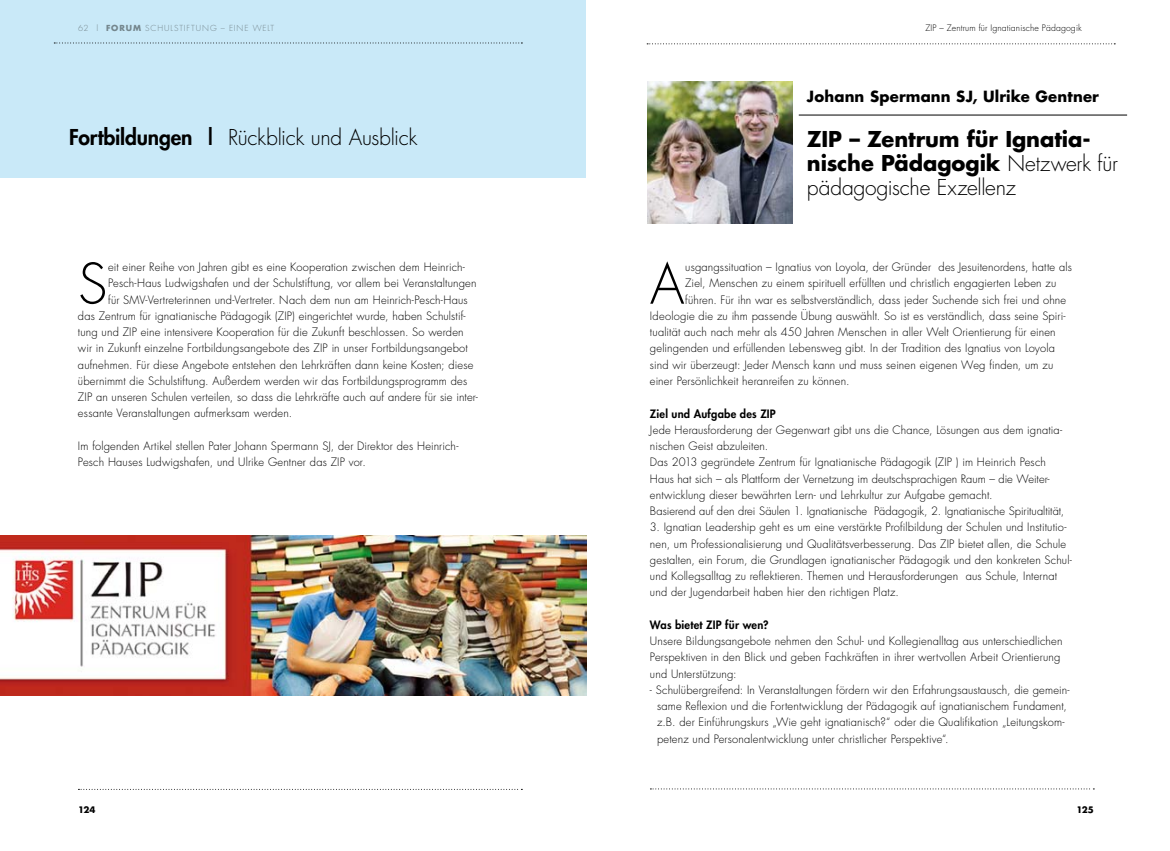
<style>
.page{position:relative;width:1170px;height:851px;background:#fff}
.page>*{position:absolute;margin:0;border:0;box-sizing:border-box;transform-origin:0 0}
.t1{font:300 54.38px "Futura";color:#000}
.t2{font:700 21.25px/23.8px "Futura";letter-spacing:-.005em;color:#000}
.t3{font:300 21.25px "Futura";letter-spacing:-.01em;color:#000}
.t4{font:700 15px "Futura";letter-spacing:.01em;color:#000}
.t5{font:300 11.25px/16.2px "Futura";letter-spacing:.015em;color:#000}
.t6{font:800 11.25px "Futura";letter-spacing:.015em;color:#000}
.t7{font:300 8.75px "Futura";letter-spacing:.015em;color:#000}
.t8{font:700 8.75px "Futura";letter-spacing:-.035em;color:#000}
.t9{font:300 8.12px "Futura";letter-spacing:.115em;color:#949392}
.s1{font-weight:700}
.s2{font-weight:800}
.s3{font-weight:300}
</style>
<div class="page">
<svg style="left:647px;top:43px;width:468px;height:1px"></svg>
<svg style="left:78px;top:788px;width:444px;height:1px"></svg>
<svg style="left:650px;top:788px;width:444px;height:1px"></svg>
<img style="left:0;top:535px;width:586px;height:160px">
<div style="left:0;top:0;width:585px;height:177px;background:#c9e9f8"></div>
<img style="left:647px;top:81px;width:145px;height:142px">
<hr style="left:798px;top:115px;width:328px;height:1px;background:#000">
<p class="t9" style="left:78px;top:23px;width:198px">62 | <span class="s1">Forum</span> Schulstiftung – eine welt</p>
<p class="t7" style="left:925px;top:22px;width:158px">ZI P – Zentrum für Ignatianische Pädagogik</p>
<h2 class="t3" style="left:69px;top:124px;width:349px"><span class="s2">Fortbildungen |</span> Rückblick und Ausblick</h2>
<h3 class="t4" style="left:807px;top:86px;width:293px">Johann Spermann SJ, Ulrike Gentner</h3>
<h2 class="t2" style="left:807px;top:127px;width:312px">ZIP – Zentrum für Ignatia&shy;nische Pädagogik <span class="s3">N etzwerk für pädagogische Exzellenz</span></h2>
<h1 class="t1" style="left:78px;top:249px;width:31px">S</h1>
<p class="t5" style="left:108px;top:259px;width:358px">eit einer Reihe von Jahren gibt es eine Kooperation zwischen dem Heinrich-</p>
<p class="t5" style="left:108px;top:275px;width:370px">Pesch-Haus Ludwigshafen und der Schulstiftung, vor allem bei Veranstaltungen</p>
<p class="t5" style="left:108px;top:291px;width:361px">für SMV-Vertreterinnen und-Vertreter. Nach dem nun am Heinrich-Pesch-Haus</p>
<p class="t5" style="left:78px;top:308px;width:389px">das Zentrum für ignatianische Pädagogik (ZI P) eingerichtet wurde, haben Schulstif-</p>
<p class="t5" style="left:78px;top:324px;width:387px">tung und ZI P eine intensivere Kooperation für die Zukunft beschlossen. So werden</p>
<p class="t5" style="left:78px;top:340px;width:391px">wir in Zukunft einzelne Fortbildungsangebote des ZI P in unser Fortbildungsangebot</p>
<p class="t5" style="left:78px;top:356px;width:397px">aufnehmen. Für diese Angebote entstehen den Lehrkräften dann keine Kosten; diese</p>
<p class="t5" style="left:78px;top:372px;width:391px">übernimmt die Schulstiftung. Außerdem werden wir das Fortbildungsprogramm des</p>
<p class="t5" style="left:78px;top:389px;width:401px">ZI P an unseren Schulen verteilen, so dass die Lehrkräfte auch auf andere für sie inter-</p>
<p class="t5" style="left:78px;top:405px;width:216px">essante Veranstaltungen aufmerksam werden.</p>
<p class="t5" style="left:78px;top:437px;width:382px">I m folgenden Artikel stellen Pater Johann Spermann SJ, der Direktor des Heinrich-<br>Pesch Hauses Ludwigshafen, und Ulrike Gentner das ZI P vor.</p>
<h1 class="t1" style="left:650px;top:249px;width:36px">A</h1>
<p class="t5" style="left:685px;top:259px;width:388px">usgangssituation – Ignatius von Loyola, der Gründer des Jesuitenordens, hatte als</p>
<p class="t5" style="left:685px;top:275px;width:372px">Ziel, Menschen zu einem spirituell erfüllten und christlich engagierten Leben zu</p>
<p class="t5" style="left:685px;top:291px;width:382px">führen. Für ihn war es selbstverständlich, dass jeder Suchende sich frei und ohne</p>
<p class="t5" style="left:650px;top:308px;width:417px">Ideologie die zu ihm passende Übung auswählt. So ist es verständlich, dass seine Spiri-</p>
<p class="t5" style="left:650px;top:324px;width:407px">tualität auch nach mehr als 450 Jahren Menschen in aller Welt Orientierung für einen</p>
<p class="t5" style="left:650px;top:340px;width:406px">gelingenden und erfüllenden Lebensweg gibt. I n der Tradition des Ignatius von Loyola</p>
<p class="t5" style="left:650px;top:356px;width:405px">sind wir überzeugt: Jeder Mensch kann und muss seinen eigenen Weg finden, um zu</p>
<p class="t5" style="left:650px;top:373px;width:201px">einer Persönlichkeit heranreifen zu können.</p>
<p class="t6" style="left:650px;top:406px;width:127px">Ziel und Aufgabe des ZIP</p>
<p class="t5" style="left:650px;top:421px;width:416px">Jede Herausforderung der Gegenwart gibt uns die Chance, Lösungen aus dem ignatia&shy;nischen Geist abzuleiten.<br>Das 2013 gegründete Zentrum für Ignatianische Pädagogik (ZI P ) im Heinrich Pesch Haus hat sich – als Plattform der Vernetzung im deutschsprachigen Raum – die Weiter&shy;entwicklung dieser bewährten Lern- und Lehrkultur zur Aufgabe gemacht.<br>Basierend auf den drei Säulen 1. Ignatianische Pädagogik, 2. Ignatianische Spiritualtität,</p>
<p class="t5" style="left:650px;top:519px;width:423px">3. Ignatian Leadership geht es um eine verstärkte Profilbildung der Schulen und I nstitutio&shy;nen, um Professionalisierung und Qualitätsverbesserung. Das ZI P bietet allen, die Schule gestalten, ein Forum, die Grundlagen ignatianischer Pädagogik und den konkreten Schul&shy;und Kollegsalltag zu reflektieren. Themen und Herausforderungen aus Schule, I nternat und der Jugendarbeit haben hier den richtigen Platz.</p>
<p class="t6" style="left:650px;top:617px;width:120px">Was bietet ZIP für wen?</p>
<p class="t5" style="left:650px;top:633px;width:414px">Unsere Bildungsangebote nehmen den Schul- und Kollegienalltag aus unterschiedlichen<br>Perspektiven in den Blick und geben Fachkräften in ihrer wertvollen Arbeit Orientierung und Unterstützung:</p>
<p class="t5" style="left:657px;top:681px;width:414px;text-indent:-7px">- Schulübergreifend: I n Veranstaltungen fördern wir den Erfahrungsaustausch, die gemein&shy;same Reflexion und die Fortentwicklung der Pädagogik auf ignatianischem Fundament, z.B. der Einführungskurs „Wie geht ignatianisch?“ oder die Qualifikation „Leitungskom&shy;petenz und Personalentwicklung unter christlicher Perspektive“.</p>
<p class="t8" style="left:78px;top:803px;width:19px">124</p>
<p class="t8" style="left:1076px;top:803px;width:19px">125</p>
</div>
